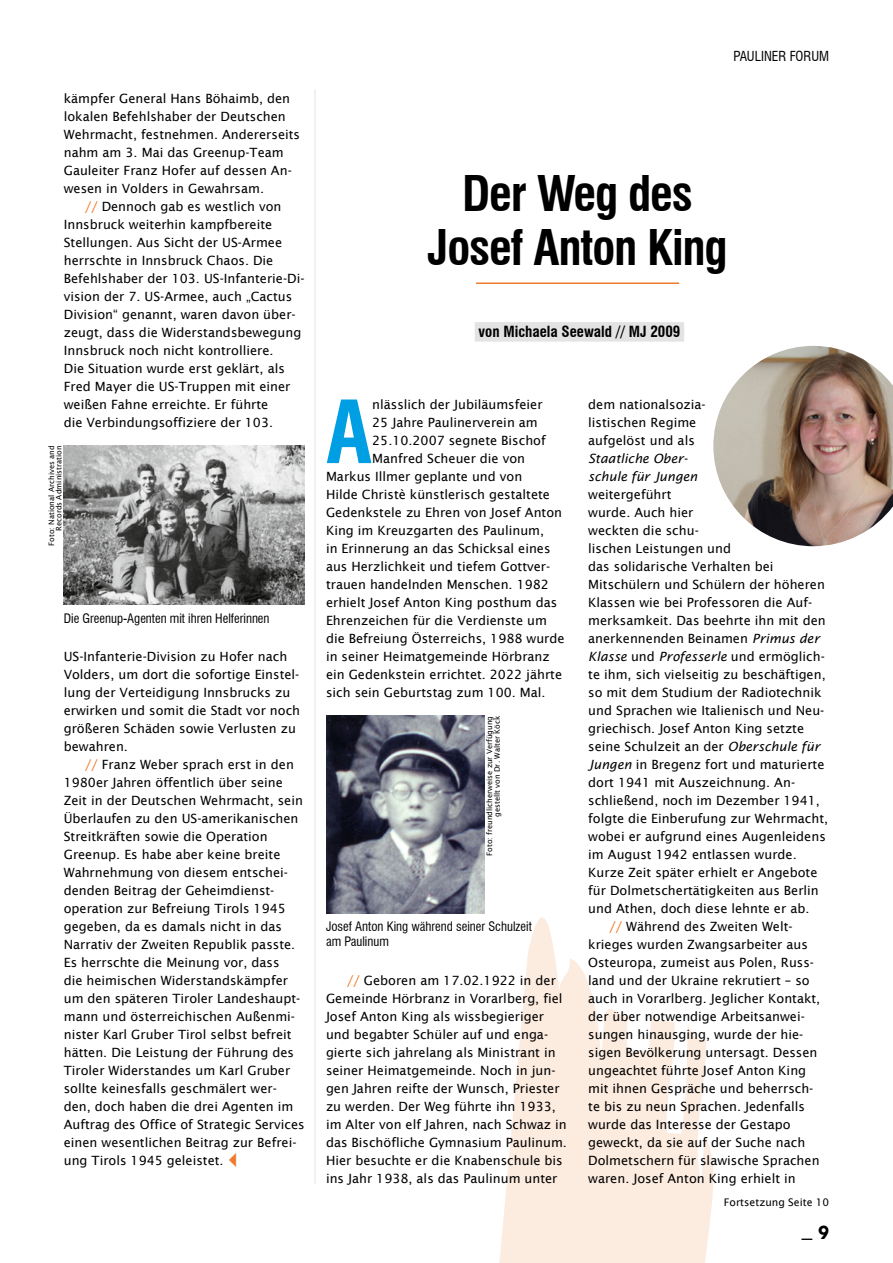
<style>
.page{position:relative;width:893px;height:1263px;background:#fff}
.page>*{position:absolute;margin:0;border:0;box-sizing:border-box;transform-origin:0 0}
.t1{font:700 condensed 84.6px "Swiss 721 BT";color:#009ee3}
.t2{font:700 condensed 48px/54px "Swiss 721 BT";letter-spacing:-.025em;color:#000;text-align:center}
.t3{font:700 21px "Tw Cen";color:#000}
.t4{font:700 condensed 15px "Swiss 721 BT";color:#000}
.t5{font:condensed 13.5px "Swiss 721 BT";color:#000}
.t6{font:12.75px/18px "Lucida Sans";color:#000}
.t7{font:condensed 12.75px/15px "Swiss 721 BT";color:#000}
.t8{font:italic 12.75px/18px "Lucida Sans";color:#000}
.t9{font:10.5px "Lucida Sans";color:#000}
.t10{font:7.5px/7.5px "Lucida Sans";color:#000;text-align:right}
.s1{color:#ee7c2c}
.s2{font-style:italic}
.s3{font-style:normal}
</style>
<div class="page">
<svg style="left:499px;top:917px;width:214px;height:346px;fill:#fcebdf"></svg>
<img style="left:64px;top:445px;width:241px;height:160px">
<hr style="left:315px;top:89px;width:1px;height:1095px;background:#e3e3e3">
<img style="left:326px;top:716px;width:158px;height:197px">
<hr style="left:476px;top:282px;width:203px;height:2px;background:#ef7c2c">
<div style="left:475px;top:322px;width:209px;height:20px;background:#e3e3e3"></div>
<img style="left:713px;top:346px;width:180px;height:200px">
<p class="t6" style="left:64px;top:89px;width:238px">kämpfer General Hans Böhaimb, den lokalen Befehlshaber der Deutschen Wehrmacht, festnehmen. Andererseits nahm am 3. Mai das Greenup-Team Gauleiter Franz Hofer auf dessen An&shy;wesen in Volders in Gewahrsam.</p>
<p class="t6" style="left:64px;top:197px;width:242px;text-indent:21px"><span class="s1">//</span> Dennoch gab es westlich von Innsbruck weiterhin kampfbereite Stellungen. Aus Sicht der US-Armee herrschte in Innsbruck Chaos. Die Befehlshaber der 103. US-Infanterie-Di&shy;vision der 7. US-Armee, auch „Cactus Division“ genannt, waren davon über&shy;zeugt, dass die Widerstandsbewegung Innsbruck noch nicht kontrolliere.<br>Die Situation wurde erst geklärt, als Fred Mayer die US-Truppen mit einer weißen Fahne erreichte. Er führte<br>die Verbindungsoffiziere der 103.</p>
<p class="t10" style="left:48px;top:546px;width:102px;rotate:-90deg">Foto: National Archives and<br>Records Administration</p>
<p class="t7" style="left:64px;top:611px;width:207px">Die Greenup-Agenten mit ihren Helferinnen</p>
<p class="t6" style="left:64px;top:648px;width:238px">US-Infanterie-Division zu Hofer nach Volders, um dort die sofortige Einstel&shy;lung der Verteidigung Innsbrucks zu erwirken und somit die Stadt vor noch größeren Schäden sowie Verlusten zu bewahren.</p>
<p class="t6" style="left:64px;top:756px;width:242px;text-indent:21px"><span class="s1">//</span> Franz Weber sprach erst in den 1980er Jahren öffentlich über seine Zeit in der Deutschen Wehrmacht, sein Überlaufen zu den US-amerikanischen Streitkräften sowie die Operation Greenup. Es habe aber keine breite Wahrnehmung von diesem entschei&shy;denden Beitrag der Geheimdienst&shy;operation zur Befreiung Tirols 1945 gegeben, da es damals nicht in das Narrativ der Zweiten Republik passte.<br>Es herrschte die Meinung vor, dass<br>die heimischen Widerstandskämpfer um den späteren Tiroler Landeshaupt&shy;mann und österreichischen Außenmi&shy;nister Karl Gruber Tirol selbst befreit hätten. Die Leistung der Führung des Tiroler Widerstandes um Karl Gruber sollte keinesfalls geschmälert wer&shy;den, doch haben die drei Agenten im Auftrag des Office of Strategic Services einen wesentlichen Beitrag zur Befrei&shy;ung Tirols 1945 geleistet.</p>
<p class="t5" style="left:733px;top:48px;width:97px">PAULINER FORUM</p>
<h2 class="t2" style="left:427px;top:167px;width:302px">Der Weg des<br>Josef Anton King</h2>
<p class="t4" style="left:478px;top:323px;width:203px">von Michaela Seewald // MJ 2009</p>
<h1 class="t1" style="left:326px;top:382px;width:48px">A</h1>
<p class="t6" style="left:372px;top:395px;width:172px">nlässlich der Jubiläumsfeier</p>
<p class="t6" style="left:372px;top:413px;width:167px">25 Jahre Paulinerverein am</p>
<p class="t6" style="left:372px;top:431px;width:175px">25.10.2007 segnete Bischof</p>
<p class="t6" style="left:372px;top:449px;width:154px">Manfred Scheuer die von</p>
<p class="t6" style="left:326px;top:467px;width:198px">Markus Illmer geplante und von</p>
<p class="t6" style="left:326px;top:485px;width:225px">Hilde Christè künstlerisch gestaltete</p>
<p class="t6" style="left:326px;top:503px;width:238px">Gedenkstele zu Ehren von Josef Anton</p>
<p class="t6" style="left:326px;top:521px;width:220px">King im Kreuzgarten des Paulinum,</p>
<p class="t6" style="left:326px;top:539px;width:226px">in Erinnerung an das Schicksal eines</p>
<p class="t6" style="left:326px;top:557px;width:226px">aus Herzlichkeit und tiefem Gottver-</p>
<p class="t6" style="left:326px;top:575px;width:224px">trauen handelnden Menschen. 1982</p>
<p class="t6" style="left:326px;top:594px;width:233px">erhielt Josef Anton King posthum das</p>
<p class="t6" style="left:326px;top:612px;width:222px">Ehrenzeichen für die Verdienste um</p>
<p class="t6" style="left:326px;top:630px;width:240px">die Befreiung Österreichs, 1988 wurde</p>
<p class="t6" style="left:326px;top:648px;width:225px">in seiner Heimatgemeinde Hörbranz</p>
<p class="t6" style="left:326px;top:666px;width:238px">ein Gedenkstein errichtet. 2022 jährte</p>
<p class="t6" style="left:326px;top:684px;width:221px">sich sein Geburtstag zum 100. Mal.</p>
<p class="t10" style="left:486px;top:856px;width:142px;rotate:-90deg">Foto: freundlicherweise zur Verfügung gestellt von Dr. Walter Köck</p>
<p class="t7" style="left:326px;top:919px;width:207px">Josef Anton King während seiner Schulzeit am Paulinum</p>
<p class="t6" style="left:326px;top:972px;width:242px;text-indent:21px"><span class="s1">//</span> Geboren am 17.02.1922 in der Gemeinde Hörbranz in Vorarlberg, fiel Josef Anton King als wissbegieriger und begabter Schüler auf und enga&shy;gierte sich jahrelang als Ministrant in seiner Heimatgemeinde. Noch in jun&shy;gen Jahren reifte der Wunsch, Priester zu werden. Der Weg führte ihn 1933, im Alter von elf Jahren, nach Schwaz in das Bischöfliche Gymnasium Paulinum.<br>Hier besuchte er die Knabenschule bis ins Jahr 1938, als das Paulinum unter</p>
<p class="t6" style="left:588px;top:396px;width:119px">dem nationalsozia&shy;listischen Regime aufgelöst und als</p>
<p class="t8" style="left:588px;top:450px;width:111px">Staatliche Ober&shy;schule für Jungen</p>
<p class="t6" style="left:588px;top:486px;width:85px">weitergeführt</p>
<p class="t6" style="left:588px;top:504px;width:107px">wurde. Auch hier</p>
<p class="t6" style="left:588px;top:522px;width:112px">weckten die schu-</p>
<p class="t6" style="left:588px;top:540px;width:144px">lischen Leistungen und</p>
<p class="t6" style="left:588px;top:558px;width:187px">das solidarische Verhalten bei</p>
<p class="t6" style="left:588px;top:576px;width:238px">Mitschülern und Schülern der höheren</p>
<p class="t6" style="left:588px;top:594px;width:225px">Klassen wie bei Professoren die Auf-</p>
<p class="t6" style="left:588px;top:612px;width:239px">merksamkeit. Das beehrte ihn mit den</p>
<p class="t6" style="left:588px;top:630px;width:233px">anerkennenden Beinamen <span class="s2">Primus der</span></p>
<p class="t8" style="left:588px;top:648px;width:238px">Klasse <span class="s3">und</span> Professerle <span class="s3">und ermöglich-</span></p>
<p class="t6" style="left:588px;top:666px;width:239px">te ihm, sich vielseitig zu beschäftigen,</p>
<p class="t6" style="left:588px;top:684px;width:235px">so mit dem Studium der Radiotechnik</p>
<p class="t6" style="left:588px;top:702px;width:238px">und Sprachen wie Italienisch und Neu-</p>
<p class="t6" style="left:588px;top:720px;width:217px">griechisch. Josef Anton King setzte</p>
<p class="t6" style="left:588px;top:738px;width:233px">seine Schulzeit an der <span class="s2">Oberschule für</span></p>
<p class="t6" style="left:588px;top:756px;width:238px"><span class="s2">Jungen</span> in Bregenz fort und maturierte</p>
<p class="t6" style="left:588px;top:774px;width:208px">dort 1941 mit Auszeichnung. An-</p>
<p class="t6" style="left:588px;top:792px;width:233px">schließend, noch im Dezember 1941,</p>
<p class="t6" style="left:588px;top:810px;width:241px">folgte die Einberufung zur Wehrmacht,</p>
<p class="t6" style="left:588px;top:828px;width:239px">wobei er aufgrund eines Augenleidens</p>
<p class="t6" style="left:588px;top:846px;width:210px">im August 1942 entlassen wurde.</p>
<p class="t6" style="left:588px;top:864px;width:231px">Kurze Zeit später erhielt er Angebote</p>
<p class="t6" style="left:588px;top:882px;width:232px">für Dolmetschertätigkeiten aus Berlin</p>
<p class="t6" style="left:588px;top:900px;width:223px">und Athen, doch diese lehnte er ab.</p>
<p class="t6" style="left:609px;top:918px;width:185px"><span class="s1">//</span> Während des Zweiten Welt-</p>
<p class="t6" style="left:588px;top:936px;width:221px">krieges wurden Zwangsarbeiter aus</p>
<p class="t6" style="left:588px;top:954px;width:227px">Osteuropa, zumeist aus Polen, Russ-</p>
<p class="t6" style="left:588px;top:972px;width:223px">land und der Ukraine rekrutiert – so</p>
<p class="t6" style="left:588px;top:990px;width:234px">auch in Vorarlberg. Jeglicher Kontakt,</p>
<p class="t6" style="left:588px;top:1008px;width:218px">der über notwendige Arbeitsanwei-</p>
<p class="t6" style="left:588px;top:1026px;width:217px">sungen hinausging, wurde der hie-</p>
<p class="t6" style="left:588px;top:1044px;width:231px">sigen Bevölkerung untersagt. Dessen</p>
<p class="t6" style="left:588px;top:1062px;width:219px">ungeachtet führte Josef Anton King</p>
<p class="t6" style="left:588px;top:1080px;width:227px">mit ihnen Gespräche und beherrsch-</p>
<p class="t6" style="left:588px;top:1098px;width:218px">te bis zu neun Sprachen. Jedenfalls</p>
<p class="t6" style="left:588px;top:1116px;width:204px">wurde das Interesse der Gestapo</p>
<p class="t6" style="left:588px;top:1134px;width:219px">geweckt, da sie auf der Suche nach</p>
<p class="t6" style="left:588px;top:1152px;width:233px">Dolmetschern für slawische Sprachen</p>
<p class="t6" style="left:588px;top:1170px;width:209px">waren. Josef Anton King erhielt in</p>
<p class="t9" style="left:724px;top:1196px;width:107px">Fortsetzung Seite 10</p>
<h3 class="t3" style="left:802px;top:1219px;width:29px">_ 9</h3>
</div>
